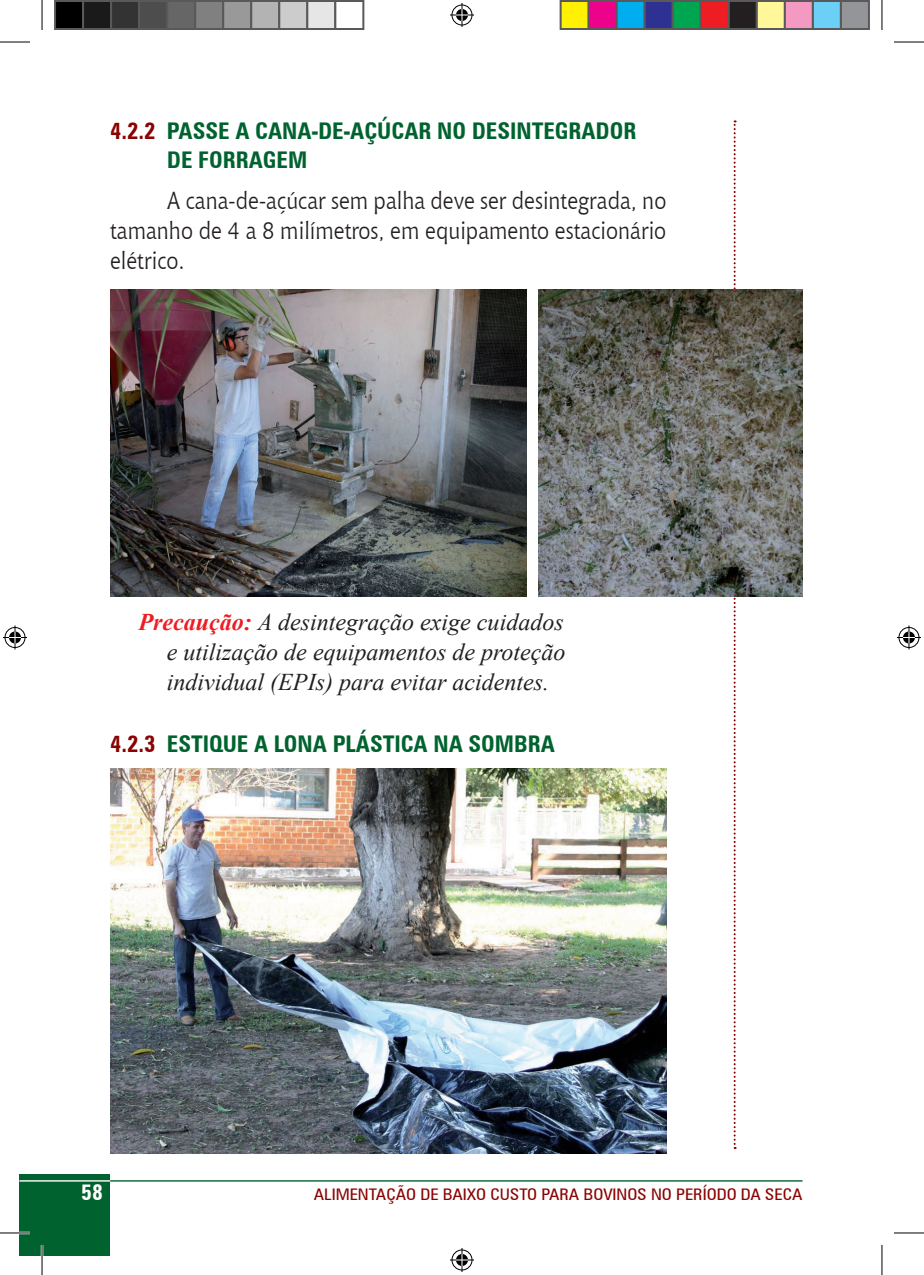
<style>
.page{position:relative;width:924px;height:1275px;background:#fff}
.page>*{position:absolute;margin:0;border:0;box-sizing:border-box;transform-origin:0 0}
.t1{font:italic 24px/30px "Times New Roman";color:#231f20;text-align:justify}
.t2{font:24px/30px "Chianti BT";color:#231f20;text-align:justify;scale:.9 1}
.t3{font:700 condensed 23px "Zurich BT";color:#00632f}
.t4{font:700 condensed 23px "Zurich BT";color:#8b0202}
.t5{font:700 condensed 22px "Zurich BT";color:#fff}
.t6{font:condensed 16px "Zurich BT";color:#8b0202;scale:1.1 1}
.s1{color:#00632f}
.s2{font-weight:700;color:#ee1d23}
.s3{color:#8b0202}
</style>
<div class="page">
<hr style="left:110px;top:1180px;width:692px;height:1px;background:#00632f">
<svg style="left:733px;top:120px;width:2px;height:1029px"></svg>
<div style="left:19px;top:1174px;width:91px;height:81px;background:#00632f"></div>
<hr style="left:19px;top:1180px;width:91px;height:1px;background:#fff">
<img style="left:110px;top:290px;width:416px;height:306px">
<img style="left:538px;top:290px;width:264px;height:306px">
<img style="left:110px;top:768px;width:556px;height:385px">
<hr style="left:0;top:1231px;width:30px;height:3px;background:#fff">
<hr style="left:41px;top:1245px;width:2px;height:30px;background:#fff">
<hr style="left:0;top:42px;width:30px;height:1px;background:#000">
<hr style="left:893px;top:42px;width:30px;height:1px;background:#000">
<hr style="left:0;top:1232px;width:30px;height:1px;background:#000">
<hr style="left:893px;top:1232px;width:30px;height:1px;background:#000">
<hr style="left:42px;top:0;width:1px;height:30px;background:#000">
<hr style="left:42px;top:1245px;width:1px;height:30px;background:#000">
<hr style="left:881px;top:0;width:1px;height:30px;background:#000">
<hr style="left:881px;top:1245px;width:1px;height:30px;background:#000">
<svg style="left:450px;top:3px;width:24px;height:24px"></svg>
<svg style="left:450px;top:1248px;width:24px;height:24px"></svg>
<svg style="left:3px;top:625px;width:24px;height:24px"></svg>
<svg style="left:897px;top:625px;width:23px;height:24px"></svg>
<div style="left:55px;top:1px;width:28px;height:28px;background:#000"></div>
<div style="left:54px;top:0;width:30px;height:30px;border:2px solid #595959"></div>
<div style="left:83px;top:1px;width:28px;height:28px;background:#1a1a1a"></div>
<div style="left:82px;top:0;width:30px;height:30px;border:2px solid #595959"></div>
<div style="left:111px;top:1px;width:28px;height:28px;background:#333"></div>
<div style="left:110px;top:0;width:30px;height:30px;border:2px solid #595959"></div>
<div style="left:139px;top:1px;width:28px;height:28px;background:#4d4d4d"></div>
<div style="left:138px;top:0;width:30px;height:30px;border:2px solid #595959"></div>
<div style="left:167px;top:1px;width:28px;height:28px;background:#666"></div>
<div style="left:166px;top:0;width:30px;height:30px;border:2px solid #595959"></div>
<div style="left:195px;top:1px;width:28px;height:28px;background:#808080"></div>
<div style="left:194px;top:0;width:30px;height:30px;border:2px solid #595959"></div>
<div style="left:223px;top:1px;width:28px;height:28px;background:#999"></div>
<div style="left:222px;top:0;width:30px;height:30px;border:2px solid #595959"></div>
<div style="left:251px;top:1px;width:28px;height:28px;background:#b3b3b3"></div>
<div style="left:250px;top:0;width:30px;height:30px;border:2px solid #595959"></div>
<div style="left:279px;top:1px;width:28px;height:28px;background:#ccc"></div>
<div style="left:278px;top:0;width:30px;height:30px;border:2px solid #595959"></div>
<div style="left:307px;top:1px;width:28px;height:28px;background:#e6e6e6"></div>
<div style="left:306px;top:0;width:30px;height:30px;border:2px solid #595959"></div>
<div style="left:334px;top:0;width:30px;height:30px;border:2px solid #595959"></div>
<div style="left:560px;top:1px;width:28px;height:28px;background:#fff101"></div>
<div style="left:559px;top:0;width:30px;height:30px;border:2px solid #595959"></div>
<div style="left:588px;top:1px;width:28px;height:28px;background:#ed028c"></div>
<div style="left:587px;top:0;width:30px;height:30px;border:2px solid #595959"></div>
<div style="left:616px;top:1px;width:28px;height:28px;background:#00aeef"></div>
<div style="left:615px;top:0;width:30px;height:30px;border:2px solid #595959"></div>
<div style="left:644px;top:1px;width:28px;height:28px;background:#2e3092"></div>
<div style="left:643px;top:0;width:30px;height:30px;border:2px solid #595959"></div>
<div style="left:672px;top:1px;width:28px;height:28px;background:#00a54f"></div>
<div style="left:671px;top:0;width:30px;height:30px;border:2px solid #595959"></div>
<div style="left:700px;top:1px;width:28px;height:28px;background:#ee1d23"></div>
<div style="left:699px;top:0;width:30px;height:30px;border:2px solid #595959"></div>
<div style="left:728px;top:1px;width:28px;height:28px;background:#231f20"></div>
<div style="left:727px;top:0;width:30px;height:30px;border:2px solid #595959"></div>
<div style="left:756px;top:1px;width:28px;height:28px;background:#fff79a"></div>
<div style="left:755px;top:0;width:30px;height:30px;border:2px solid #595959"></div>
<div style="left:784px;top:1px;width:28px;height:28px;background:#f499c2"></div>
<div style="left:783px;top:0;width:30px;height:30px;border:2px solid #595959"></div>
<div style="left:812px;top:1px;width:28px;height:28px;background:#6bcff6"></div>
<div style="left:811px;top:0;width:30px;height:30px;border:2px solid #595959"></div>
<div style="left:840px;top:1px;width:28px;height:28px;background:#939598"></div>
<div style="left:839px;top:0;width:30px;height:30px;border:2px solid #595959"></div>
<p class="t4" style="left:110px;top:117px;width:82px">4.2.2 <span class="s1">PASSE</span></p>
<p class="t3" style="left:235px;top:117px;width:35px">A CANA</p>
<p class="t3" style="left:311px;top:117px;width:53px">-DE-AÇÚCAR</p>
<p class="t3" style="left:437px;top:117px;width:49px">NO DESINTEGRADOR</p>
<p class="t3" style="left:167px;top:145px;width:46px">DE FORRAGEM</p>
<p class="t2" style="left:110px;top:185px;width:619px;text-indent:57px">A cana-de-açúcar sem palha deve ser desintegrada, no tamanho de 4 a 8 milímetros, em equipamento estacionário elétrico.</p>
<p class="t1" style="left:167px;top:606px;width:400px;text-indent:-28px"><span class="s2">Precaução:</span> A desintegração exige cuidados e utilização de equipamentos de proteção individual (EPIs) para evitar acidentes.</p>
<p class="t3" style="left:110px;top:730px;width:178px"><span class="s3">4.2.3</span> ESTIQUE A LONA</p>
<p class="t3" style="left:332px;top:730px;width:50px">PLÁSTICA</p>
<p class="t3" style="left:433px;top:730px;width:51px">NA SOMBRA</p>
<p class="t5" style="left:81px;top:1179px;width:23px">58</p>
<p class="t6" style="left:314px;top:1184px;width:445px">ALIMENTAÇÃO DE BAIXO CUSTO PARA BOVINOS NO PERÍODO DA SECA</p>
</div>
